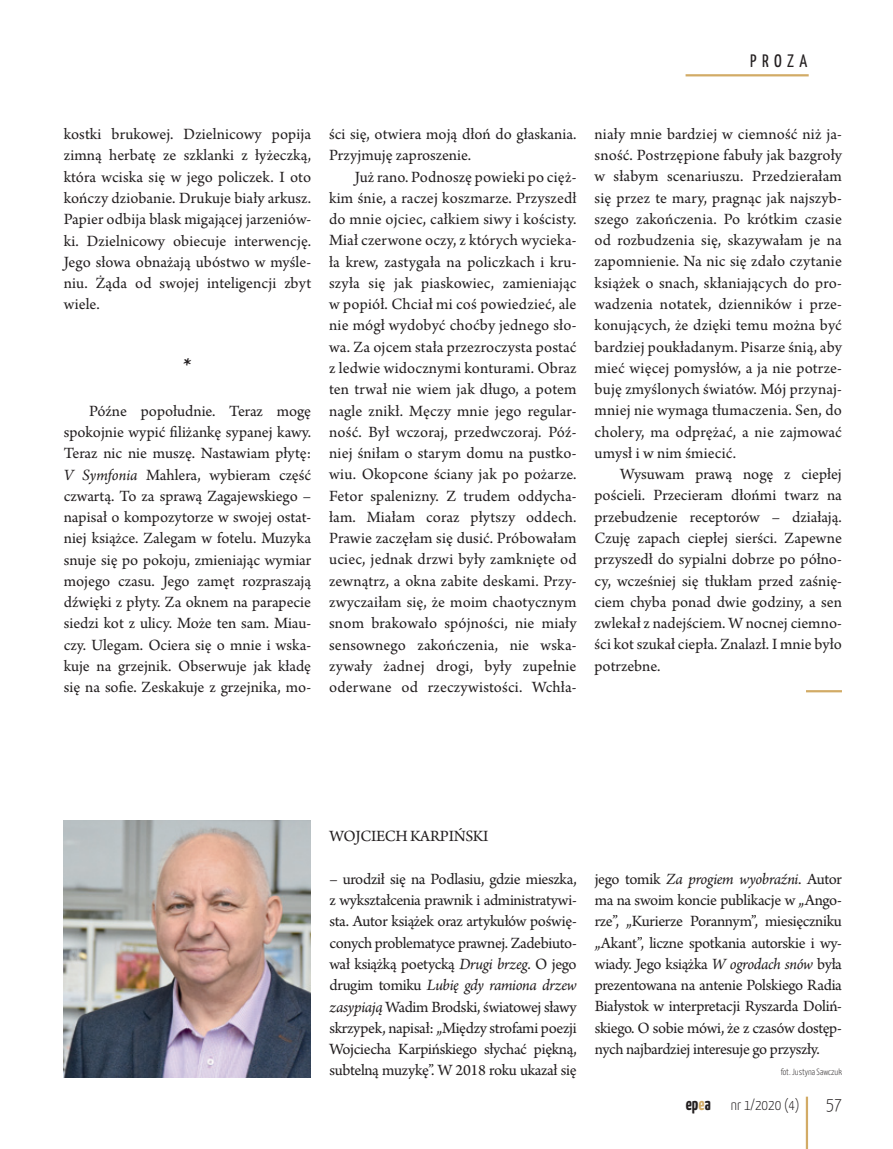
<style>
.page{position:relative;width:893px;height:1149px;background:#fff}
.page>*{position:absolute;margin:0;border:0;box-sizing:border-box;transform-origin:0 0}
.t1{font:700 22.5px "Arno Pro";color:#231f20}
.t2{font:18px "Yanone Kaffeesatz";letter-spacing:.3em;color:#231f20}
.t3{font:300 18px "Yanone Kaffeesatz";color:#231f20}
.t4{font:16.5px/21.3px "Arno Pro";color:#231f20;text-align:justify}
.t5{font:16.5px "Arno Pro";letter-spacing:-.02em;color:#231f20}
.t6{font:300 15px "Yanone Kaffeesatz";color:#231f20}
.t7{font:300 9px "Yanone Kaffeesatz";color:#231f20}
.s1{font-style:italic}
.s2{font-weight:700;font-size:18px}
.s3{font-weight:700;font-size:18px;color:#d2ab66}
</style>
<div class="page">
<hr style="left:806px;top:1096px;width:2px;height:52px;background:#d2ab66">
<hr style="left:686px;top:74px;width:123px;height:2px;background:#d2ab66">
<hr style="left:806px;top:690px;width:36px;height:2px;background:#d2ab66">
<img style="left:64px;top:820px;width:247px;height:257px">
<p class="t2" style="left:750px;top:50px;width:59px">PROZA</p>
<p class="t4" style="left:64px;top:124px;width:249px">kostki brukowej. Dzielnicowy popija zimną herbatę ze szklanki z łyżeczką, która wciska się w jego policzek. I oto kończy dziobanie. Drukuje biały arkusz.<br>Papier odbija blask migającej jarzeniów&shy;ki. Dzielnicowy obiecuje interwencję.<br>Jego słowa obnażają ubóstwo w myśle&shy;niu. Żąda od swojej inteligencji zbyt wiele.</p>
<h1 class="t1" style="left:183px;top:353px;width:10px">*</h1>
<p class="t4" style="left:64px;top:401px;width:249px;text-indent:26px">Późne popołudnie. Teraz mogę spokojnie wypić filiżankę sypanej kawy.<br>Teraz nic nie muszę. Nastawiam płytę:<br><span class="s1">V Symfonia</span> Mahlera, wybieram część czwartą. To za sprawą Zagajewskiego – napisał o kompozytorze w swojej ostat&shy;niej książce. Zalegam w fotelu. Muzyka snuje się po pokoju, zmieniając wymiar mojego czasu. Jego zamęt rozpraszają dźwięki z płyty. Za oknem na parapecie siedzi kot z ulicy. Może ten sam. Miau&shy;czy. Ulegam. Ociera się o mnie i wska&shy;kuje na grzejnik. Obserwuje jak kładę się na sofie. Zeskakuje z grzejnika, mo-</p>
<p class="t4" style="left:329px;top:124px;width:249px">ści się, otwiera moją dłoń do głaskania.<br>Przyjmuję zaproszenie.</p>
<p class="t4" style="left:329px;top:167px;width:249px;text-indent:26px">Już rano. Podnoszę powieki po cięż&shy;kim śnie, a raczej koszmarze. Przyszedł do mnie ojciec, całkiem siwy i kościsty.<br>Miał czerwone oczy, z których wycieka&shy;ła krew, zastygała na policzkach i kru&shy;szyła się jak piaskowiec, zamieniając w popiół. Chciał mi coś powiedzieć, ale nie mógł wydobyć choćby jednego sło&shy;wa. Za ojcem stała przezroczysta postać z ledwie widocznymi konturami. Obraz ten trwał nie wiem jak długo, a potem nagle znikł. Męczy mnie jego regular&shy;ność. Był wczoraj, przedwczoraj. Póź&shy;niej śniłam o starym domu na pustko&shy;wiu. Okopcone ściany jak po pożarze.<br>Fetor spalenizny. Z trudem oddycha&shy;łam. Miałam coraz płytszy oddech.<br>Prawie zaczęłam się dusić. Próbowałam uciec, jednak drzwi były zamknięte od zewnątrz, a okna zabite deskami. Przy&shy;zwyczaiłam się, że moim chaotycznym snom brakowało spójności, nie miały sensownego zakończenia, nie wska&shy;zywały żadnej drogi, były zupełnie oderwane od rzeczywistości. Wchła-</p>
<p class="t4" style="left:595px;top:124px;width:249px">niały mnie bardziej w ciemność niż ja&shy;sność. Postrzępione fabuły jak bazgroły w słabym scenariuszu. Przedzierałam się przez te mary, pragnąc jak najszyb&shy;szego zakończenia. Po krótkim czasie od rozbudzenia się, skazywałam je na zapomnienie. Na nic się zdało czytanie książek o snach, skłaniających do pro&shy;wadzenia notatek, dzienników i prze&shy;konujących, że dzięki temu można być bardziej poukładanym. Pisarze śnią, aby mieć więcej pomysłów, a ja nie potrze&shy;buję zmyślonych światów. Mój przynaj&shy;mniej nie wymaga tłumaczenia. Sen, do cholery, ma odprężać, a nie zajmować umysł i w nim śmiecić.</p>
<p class="t4" style="left:595px;top:464px;width:249px;text-indent:26px">Wysuwam prawą nogę z ciepłej pościeli. Przecieram dłońmi twarz na przebudzenie receptorów – działają.<br>Czuję zapach ciepłej sierści. Zapewne przyszedł do sypialni dobrze po półno&shy;cy, wcześniej się tłukłam przed zaśnię&shy;ciem chyba ponad dwie godziny, a sen zwlekał z nadejściem. W nocnej ciemno&shy;ści kot szukał ciepła. Znalazł. I mnie było potrzebne.</p>
<p class="t5" style="left:329px;top:826px;width:161px">WOJCIECH KARPIŃSKI</p>
<p class="t4" style="left:329px;top:868px;width:249px">– urodził się na Podlasiu, gdzie mieszka, z wykształcenia prawnik i administratywi&shy;sta. Autor książek oraz artykułów poświę&shy;conych problematyce prawnej. Zadebiuto&shy;wał książką poetycką <span class="s1">Drugi brzeg</span>. O jego drugim tomiku <span class="s1">Lubię gdy ramiona drzew zasypiają</span> Wadim Brodski, światowej sławy skrzypek, napisał: „Między strofami poezji Wojciecha Karpińskiego słychać piękną, subtelną muzykę”. W 2018 roku ukazał się</p>
<p class="t4" style="left:595px;top:868px;width:249px">jego tomik <span class="s1">Za progiem wyobraźni</span>. Autor ma na swoim koncie publikacje w „Ango&shy;rze”, „Kurierze Porannym”, miesięczniku „Akant”, liczne spotkania autorskie i wy&shy;wiady. Jego książka <span class="s1">W ogrodach snów</span> była prezentowana na antenie Polskiego Radia Białystok w interpretacji Ryszarda Doliń&shy;skiego. O sobie mówi, że z czasów dostęp&shy;nych najbardziej interesuje go przyszły.</p>
<p class="t7" style="left:781px;top:1066px;width:63px">fot. Justyna Sawczuk</p>
<p class="t6" style="left:686px;top:1095px;width:115px"><span class="s2">ep</span><span class="s3">e</span><span class="s2">a</span> nr 1/2020 (4)</p>
<p class="t3" style="left:826px;top:1092px;width:17px">57</p>
</div>
